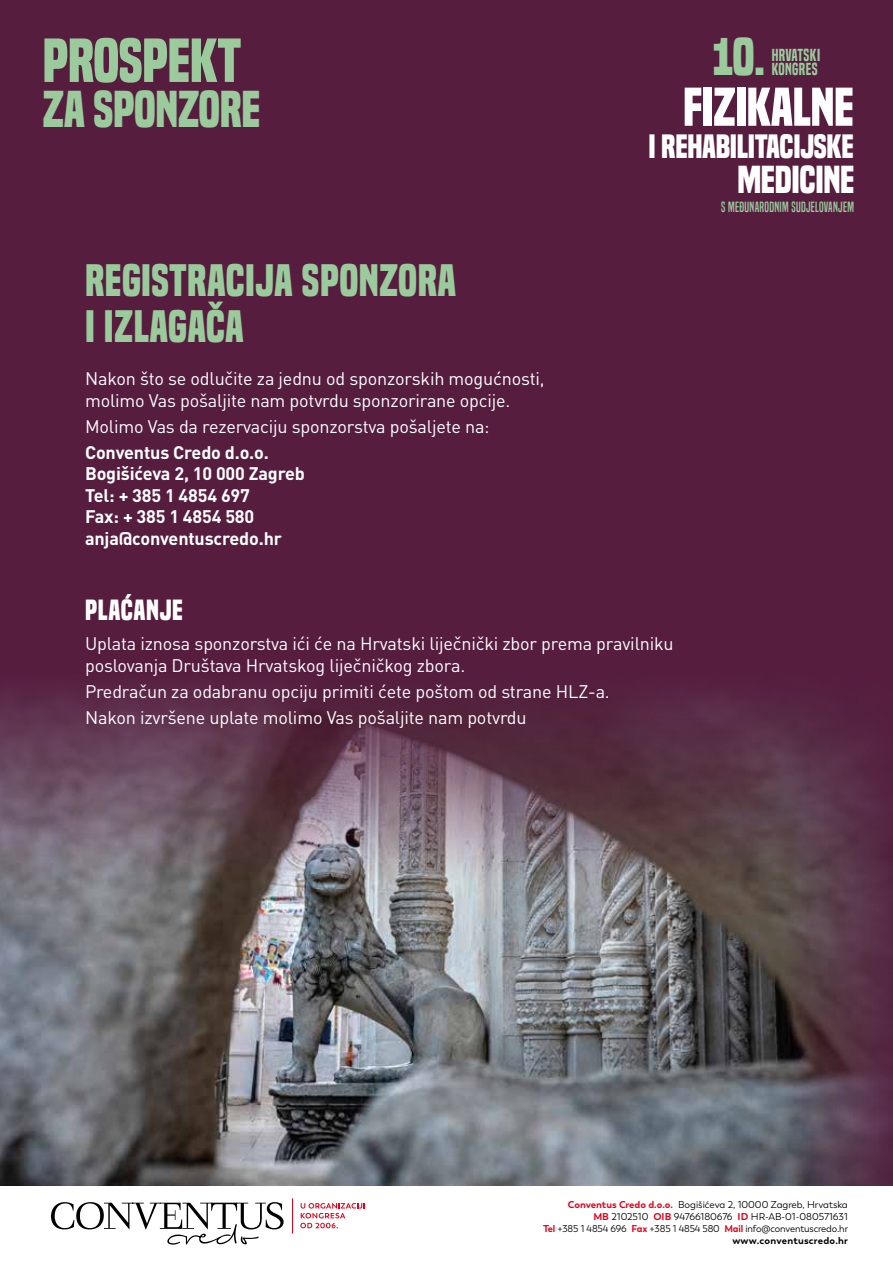
<style>
.page{position:relative;width:893px;height:1263px;background:#561d3f}
.page>*{position:absolute;margin:0;border:0;box-sizing:border-box;transform-origin:0 0}
.t1{font:700 57.45px "Built Titling Rg";letter-spacing:-.01em;color:#9bcb9d}
.t2{font:700 50.4px "Built Titling Rg";letter-spacing:-.01em;color:#fff}
.t3{font:700 48.9px "Built Titling Rg";color:#9bcb9d}
.t4{font:700 47.85px "Built Titling Rg";letter-spacing:-.01em;color:#9bcb9d}
.t5{font:700 42px/46.5px "Built Titling Rg";letter-spacing:.01em;color:#9bcb9d}
.t6{font:700 36px "Built Titling Rg";letter-spacing:-.01em;color:#fff}
.t7{font:700 31.2px "Built Titling Rg";letter-spacing:-.01em;color:#fff}
.t8{font:700 27px "Built Titling Rg";letter-spacing:.025em;color:#fff}
.t9{font:18px/21.6px "DIN Regular";letter-spacing:-.01em;color:#fff}
.t10{font:18px/21.6px "DIN Bold";letter-spacing:-.01em;color:#fff}
.t11{font:16.05px "Built Titling Sb";letter-spacing:.025em;color:#9bcb9d}
.t12{font:13.65px "Built Titling Rg";letter-spacing:.025em;color:#9bcb9d}
.t13{font:9.9px/11.7px "Trenda";letter-spacing:-.01em;color:#000;text-align:right}
.s1{font-weight:700;color:#e2001a}
.s2{font-weight:700}
</style>
<div class="page">
<img style="left:0;top:690px;width:893px;height:496px">
<div style="left:0;top:1186px;width:893px;height:77px;background:#fff"></div>
<svg style="left:51px;top:1202px;width:233px;height:42px"></svg>
<hr style="left:292px;top:1198px;width:1px;height:35px;background:#e2001a">
<svg style="left:300px;top:1203px;width:65px;height:25px"></svg>
<h1 class="t1" style="left:43px;top:27px;width:200px">PROSPEKT</h1>
<h3 class="t4" style="left:43px;top:81px;width:219px">ZA SPONZORE</h3>
<h2 class="t2" style="left:683px;top:77px;width:172px">FIZIKALNE</h2>
<h3 class="t7" style="left:648px;top:128px;width:207px">I REHABILITACIJSKE</h3>
<h3 class="t6" style="left:737px;top:159px;width:119px">MEDICINE</h3>
<h3 class="t3" style="left:712px;top:28px;width:55px">10.</h3>
<p class="t11" style="left:772px;top:46px;width:50px">HRVATSKI</p>
<p class="t11" style="left:772px;top:60px;width:47px">KONGRES</p>
<h3 class="t5" style="left:85px;top:257px;width:373px">REGISTRACIJA SPONZORA<br>I IZLAGAČA</h3>
<p class="t9" style="left:85px;top:367px;width:461px">Nakon što se odlučite za jednu od sponzorskih mogućnosti, molimo Vas pošaljite nam potvrdu sponzorirane opcije.</p>
<p class="t9" style="left:85px;top:415px;width:406px">Molimo Vas da rezervaciju sponzorstva pošaljete na:</p>
<p class="t10" style="left:85px;top:440px;width:221px">Conventus Credo d.o.o.<br>Bogišićeva 2, 10 000 Zagreb<br>Tel: + 385 1 4854 697<br>Fax: + 385 1 4854 580 anja@conventuscredo.hr</p>
<h3 class="t8" style="left:85px;top:594px;width:100px">PLAĆANJE</h3>
<p class="t9" style="left:85px;top:632px;width:590px">Uplata iznosa sponzorstva ići će na Hrvatski liječnički zbor prema pravilniku poslovanja Društava Hrvatskog liječničkog zbora.</p>
<p class="t9" style="left:85px;top:678px;width:526px;line-height:25.8px">Predračun za odabranu opciju primiti ćete poštom od strane HLZ-a.<br>Nakon izvršene uplate molimo Vas pošaljite nam potvrdu</p>
<p class="t12" style="left:721px;top:199px;width:134px">S MEĐUNARODNIM SUDJELOVANJEM</p>
<p class="t13" style="left:543px;top:1199px;width:307px"><span class="s1">Conventus Credo d.o.o.</span> Bogišićeva 2, 10000 Zagreb, Hrvatska<br><span class="s1">MB</span> 2102510 <span class="s1">OIB</span> 94766180676 <span class="s1">ID</span> HR-AB-01-080571631<br><span class="s1">Tel</span> +385 1 4854 696 <span class="s1">Fax</span> +385 1 4854 580 <span class="s1">Mail</span> info@conventuscredo.hr <span class="s2">www.conventuscredo.hr</span></p>
</div>
